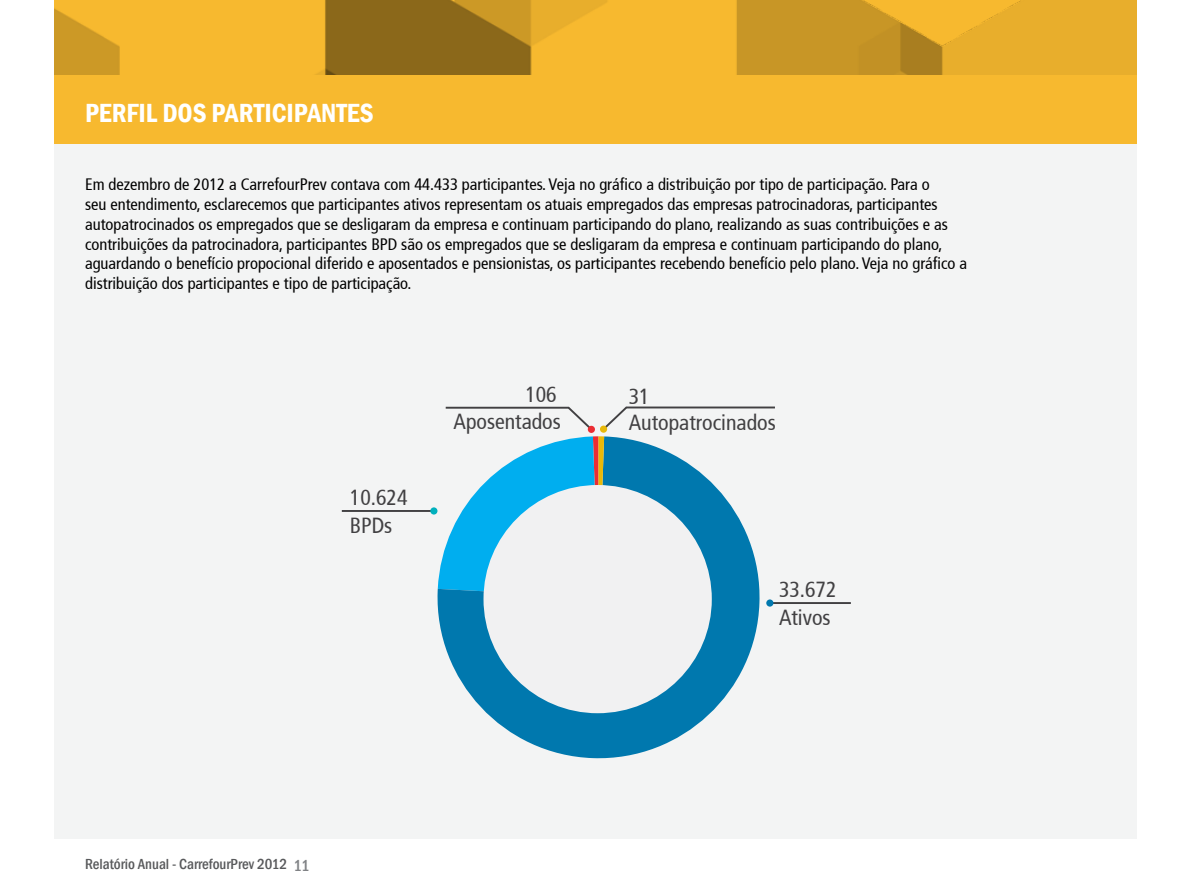
<style>
.page{position:relative;width:1191px;height:893px;background:#fff}
.page>*{position:absolute;margin:0;border:0;box-sizing:border-box;transform-origin:0 0}
.t1{font:600 condensed 27px "Franklin Gothic";color:#fff}
.t2{font:condensed 21.75px "Frutiger";color:#414042}
.t3{font:condensed 16.5px/19.8px "Frutiger LT Std";color:#000}
.t4{font:500 condensed 15px "Franklin Gothic";color:#58595b}
.s1{font-size:16.5px;color:#808285}
</style>
<div class="page">
<div style="left:54px;top:142px;width:1083px;height:697px;background:#f3f4f4"></div>
<div style="left:54px;top:0;width:1083px;height:143px;background:#f7b92f"></div>
<img style="left:54px;top:0;width:1083px;height:74px">
<svg style="left:435px;top:507px;width:325px;height:252px;fill:#0078ae"></svg>
<div style="left:483px;top:485px;width:229px;height:228px;background:#f1f1f2;border-radius:50%"></div>
<hr style="left:770px;top:602px;width:81px;height:2px;background:#414042">
<div style="left:766px;top:599px;width:7px;height:8px;background:#0078ae;border-radius:50%"></div>
<hr style="left:342px;top:510px;width:94px;height:2px;background:#414042">
<div style="left:430px;top:507px;width:7px;height:8px;background:#00b0bd;border-radius:50%"></div>
<svg style="left:438px;top:406px;width:337px;height:191px"></svg>
<div style="left:588px;top:426px;width:7px;height:7px;background:#eb2d33;border-radius:50%"></div>
<h1 class="t1" style="left:85px;top:95px;width:290px">PERFIL DOS PARTICIPANTES</h1>
<p class="t3" style="left:85px;top:175px;width:883px">Em dezembro de 2012 a CarrefourPrev contava com 44.433 participantes. Veja no gráfico a distribuição por tipo de participação. Para o<br>seu entendimento, esclarecemos que participantes ativos representam os atuais empregados das empresas patrocinadoras, participantes autopatrocinados os empregados que se desligaram da empresa e continuam participando do plano, realizando as suas contribuições e as contribuições da patrocinadora, participantes BPD são os empregados que se desligaram da empresa e continuam participando do plano, aguardando o benefício propocional diferido e aposentados e pensionistas, os participantes recebendo benefício pelo plano. Veja no gráfico a distribuição dos participantes e tipo de participação.</p>
<h2 class="t2" style="left:350px;top:484px;width:59px">10.624</h2>
<h2 class="t2" style="left:350px;top:513px;width:44px">BPDs</h2>
<h2 class="t2" style="left:525px;top:382px;width:33px">106</h2>
<h2 class="t2" style="left:453px;top:409px;width:109px">Aposentados</h2>
<h2 class="t2" style="left:629px;top:384px;width:22px">31</h2>
<h2 class="t2" style="left:629px;top:410px;width:148px">Autopatrocinados</h2>
<h2 class="t2" style="left:779px;top:577px;width:59px">33.672</h2>
<h2 class="t2" style="left:779px;top:605px;width:53px">Ativos</h2>
<p class="t4" style="left:85px;top:855px;width:226px">Relatório Anual - CarrefourPrev 2012 <span class="s1">11</span></p>
</div>
